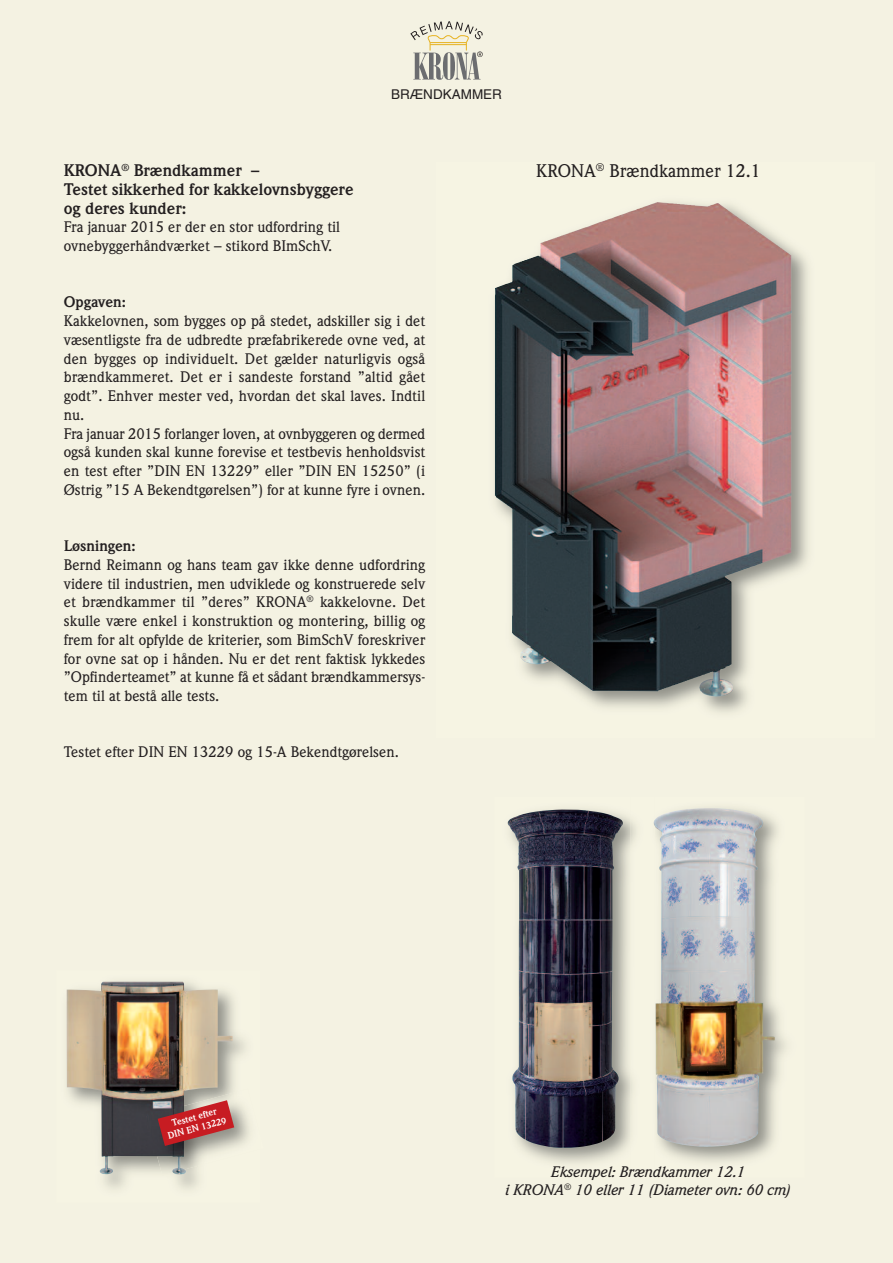
<style>
.page{position:relative;width:893px;height:1263px;background:#f4f2e2}
.page>*{position:absolute;margin:0;border:0;box-sizing:border-box;transform-origin:0 0}
.t1{font:500 18px "Weidemann";color:#231f20}
.t2{font:700 16.5px/18.8px "Weidemann";color:#231f20}
.t3{font:500 15px/18.8px "Weidemann";color:#231f20}
.t4{font:italic 500 15px/17.9px "Weidemann";color:#231f20;text-align:center}
.t5{font:700 15px "Weidemann";color:#231f20}
.t6{font:13.5px "Helvetica";color:#231f20}
.t7{font:700 9.3px/11.2px "Weidemann";color:#fff;text-align:center}
</style>
<div class="page">
<img style="left:494px;top:248px;width:314px;height:464px">
<img style="left:495px;top:202px;width:297px;height:353px">
<img style="left:507px;top:815px;width:278px;height:348px">
<img style="left:655px;top:808px;width:109px;height:228px">
<img style="left:631px;top:815px;width:24px;height:348px">
<img style="left:508px;top:809px;width:115px;height:339px">
<svg style="left:410px;top:21px;width:73px;height:59px"></svg>
<img style="left:67px;top:982px;width:166px;height:192px">
<img style="left:180px;top:1089px;width:72px;height:80px">
<img style="left:157px;top:1172px;width:21px;height:3px">
<img style="left:146px;top:1106px;width:39px;height:66px">
<svg style="left:158px;top:1100px;width:76px;height:46px;background:#af4c4e"></svg>
<p class="t2" style="left:64px;top:163px;width:291px">KRONA<sup>®</sup> Brændkammer –<br>Testet sikkerhed for kakkelovnsbyggere og deres kunder:</p>
<p class="t3" style="left:64px;top:219px;width:278px">Fra januar 2015 er der en stor udfordring til ovnebyggerhåndværket – stikord BImSchV.</p>
<p class="t6" style="left:391px;top:89px;width:112px">BRÆNDKAMMER</p>
<p class="t5" style="left:64px;top:297px;width:64px">Opgaven:</p>
<p class="t3" style="left:64px;top:313px;width:363px">Kakkelovnen, som bygges op på stedet, adskiller sig i det væsentligste fra de udbredte præfabrikerede ovne ved, at den bygges op individuelt. Det gælder naturligvis også brændkammeret. Det er i sandeste forstand ”altid gået godt”. Enhver mester ved, hvordan det skal laves. Indtil nu.<br>Fra januar 2015 forlanger loven, at ovnbyggeren og dermed også kunden skal kunne forevise et testbevis henholdsvist en test efter ”DIN EN 13229” eller ”DIN EN 15250” (i Østrig ”15 A Bekendtgørelsen”) for at kunne fyre i ovnen.</p>
<p class="t5" style="left:64px;top:540px;width:73px">Løsningen:</p>
<p class="t3" style="left:64px;top:557px;width:363px;text-align:justify">Bernd Reimann og hans team gav ikke denne udfordring videre til industrien, men udviklede og konstruerede selv et brændkammer til ”deres” KRONA<sup>®</sup> kakkelovne. Det skulle være enkel i konstruktion og montering, billig og frem for alt opfylde de kriterier, som BimSchV foreskriver for ovne sat op i hånden. Nu er det rent faktisk lykkedes ”Opfinderteamet” at kunne få et sådant brændkammersys&shy;tem til at bestå alle tests.</p>
<p class="t3" style="left:64px;top:744px;width:337px">Testet efter DIN EN 13229 og 15-A Bekendtgørelsen.</p>
<p class="t1" style="left:536px;top:164px;width:226px">KRONA<sup>®</sup> Brændkammer 12.1</p>
<p class="t7" style="left:164px;top:1120px;width:62px;rotate:-15deg">Testet efter<br>DIN EN 13229</p>
<p class="t4" style="left:506px;top:1164px;width:287px">Eksempel: Brændkammer 12.1<br>i KRONA<sup>®</sup> 10 eller 11 (Diameter ovn: 60 cm)</p>
</div>
